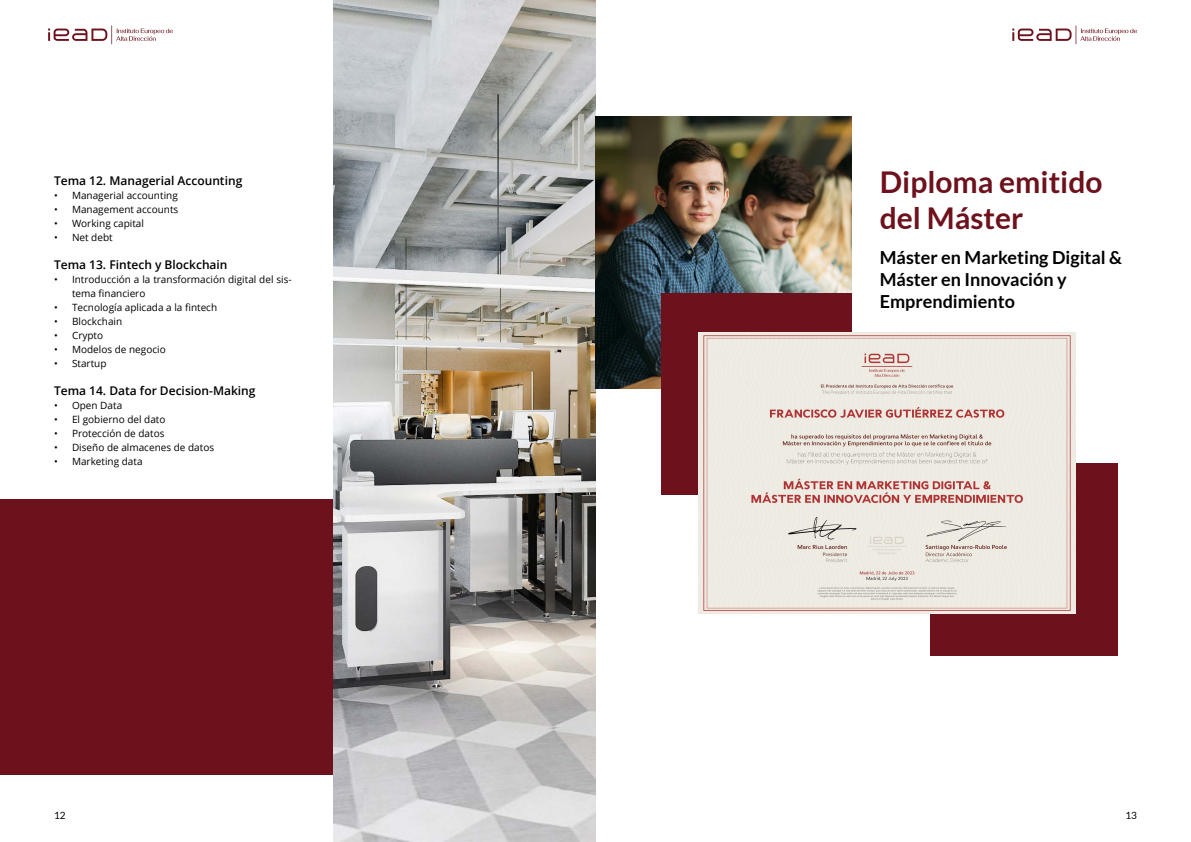
<style>
.page{position:relative;width:1191px;height:842px;background:#fff}
.page>*{position:absolute;margin:0;border:0;box-sizing:border-box;transform-origin:0 0}
.t1{font:700 30px/36px "Lato";color:#6d121c}
.t2{font:700 18px/22px "Lato";color:#000}
.t3{font:600 12px "Open Sans";color:#000}
.t4{font:10px/14px "Open Sans";color:#000}
.t5{font:10px "Lato";color:#000}
</style>
<div class="page">
<div style="left:0;top:499px;width:381px;height:275px;background:#6d121c"></div>
<img style="left:333px;top:0;width:262px;height:842px">
<img style="left:595px;top:117px;width:256px;height:271px">
<div style="left:930px;top:463px;width:187px;height:192px;background:#6d121c"></div>
<div style="left:660px;top:293px;width:191px;height:202px;background:#6d121c"></div>
<img style="left:699px;top:332px;width:376px;height:282px">
<svg style="left:1012px;top:25px;width:125px;height:19px"></svg>
<svg style="left:48px;top:25px;width:125px;height:19px"></svg>
<p class="t3" style="left:54px;top:172px;width:190px">Tema 12. Managerial Accounting</p>
<p class="t4" style="left:54px;top:188px;width:125px">• Managerial accounting</p>
<p class="t4" style="left:54px;top:202px;width:126px">• Management accounts</p>
<p class="t4" style="left:54px;top:216px;width:91px">• Working capital</p>
<p class="t4" style="left:54px;top:230px;width:60px">• Net debt</p>
<p class="t3" style="left:54px;top:256px;width:175px">Tema 13. Fintech y Blockchain</p>
<p class="t4" style="left:72px;top:272px;width:221px;text-indent:-18px">• Introducción a la transformación digital del sis&shy;tema financiero</p>
<p class="t4" style="left:54px;top:300px;width:165px">• Tecnología aplicada a la fintech</p>
<p class="t4" style="left:54px;top:314px;width:70px">• Blockchain</p>
<p class="t4" style="left:54px;top:328px;width:51px">• Crypto</p>
<p class="t4" style="left:54px;top:342px;width:113px">• Modelos de negocio</p>
<p class="t4" style="left:54px;top:356px;width:54px">• Startup</p>
<p class="t3" style="left:54px;top:382px;width:203px">Tema 14. Data for Decision-Making</p>
<p class="t4" style="left:54px;top:398px;width:70px">• Open Data</p>
<p class="t4" style="left:54px;top:412px;width:113px">• El gobierno del dato</p>
<p class="t4" style="left:54px;top:426px;width:112px">• Protección de datos</p>
<p class="t4" style="left:54px;top:440px;width:162px">• Diseño de almacenes de datos</p>
<p class="t4" style="left:54px;top:454px;width:90px">• Marketing data</p>
<h1 class="t1" style="left:880px;top:163px;width:224px">Diploma emitido del Máster</h1>
<h2 class="t2" style="left:880px;top:246px;width:244px">Máster en Marketing Digital &amp;<br>Máster en Innovación y<br>Emprendimiento</h2>
<p class="t5" style="left:54px;top:809px;width:13px">12</p>
<p class="t5" style="left:1125px;top:809px;width:13px">13</p>
</div>
